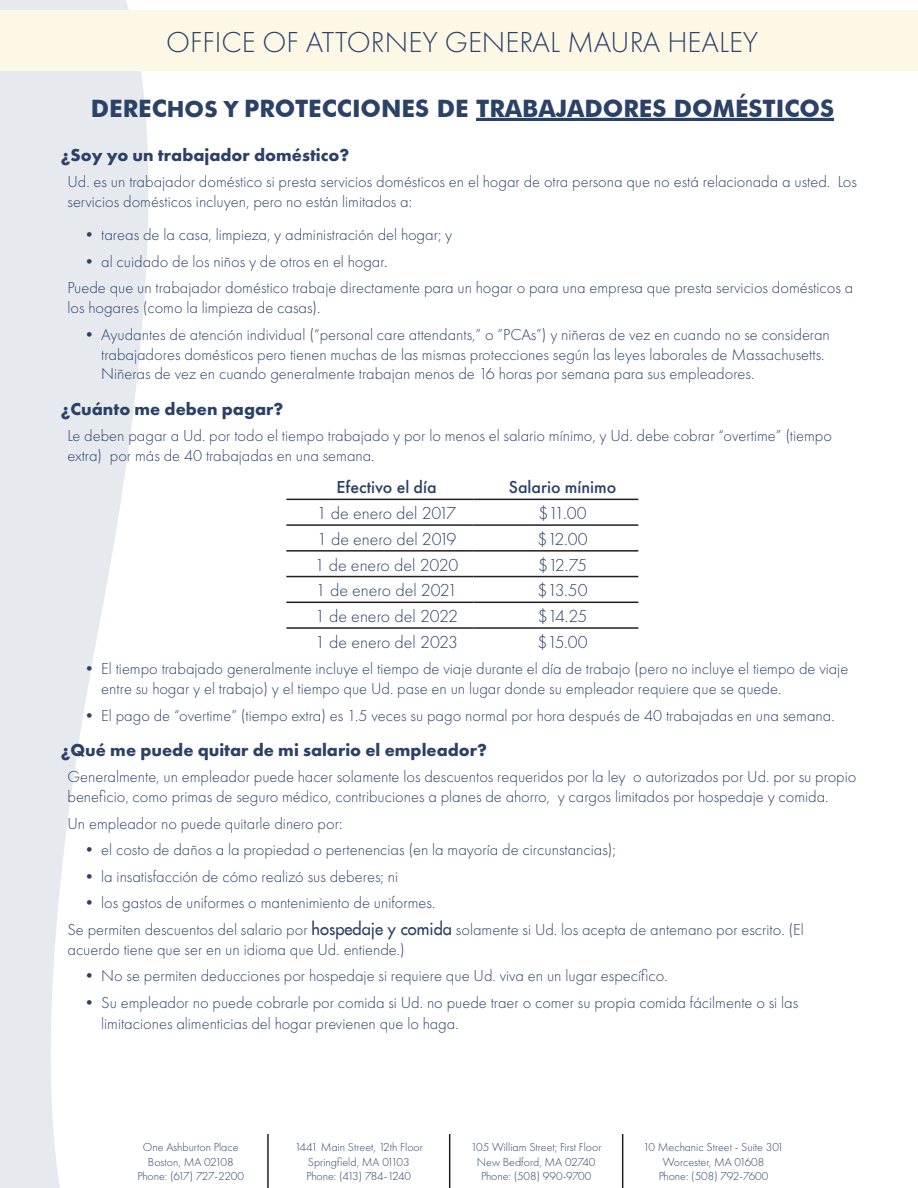
<style>
.page{position:relative;width:918px;height:1188px;background:#fff}
.page>*{position:absolute;margin:0;border:0;box-sizing:border-box;transform-origin:0 0}
.t1{font:300 30px "Futura PT";color:#2b4167}
.t2{font:700 24px "Futura BT";color:#2b4167}
.t3{font:300 18px "Futura PT";color:#2b4167}
.heading{font:700 18px "Futura PT";color:#2b4167}
.t4{font:500 18px "Futura PT";color:#2b4167}
.open_para{font:300 16.5px/19.8px "Futura PT";color:#2b4167}
.close_para{font:300 16.5px/19.8px "Futura PT";color:#2b4167}
.Paragraph_Style_1{font:300 12px "Futura PT";color:#2b4167}
.Paragraph_Style_1-2{font:300 12px "Futura PT";letter-spacing:-.025em;color:#2b4167}
.Paragraph_Style_1-3{font:300 12px "Futura PT";letter-spacing:-.03em;color:#2b4167}
.s1{font-family:"Futura PT"}
.s2{font-family:"Futura LT";font-weight:400}
</style>
<div class="page">
<svg style="left:0;top:0;width:150px;height:1188px;fill:#e6eaef"></svg>
<hr style="left:286px;top:499px;width:187px;height:1px;background:#231f20">
<hr style="left:473px;top:499px;width:165px;height:1px;background:#231f20">
<hr style="left:286px;top:524px;width:187px;height:2px;background:#231f20">
<hr style="left:473px;top:524px;width:165px;height:2px;background:#231f20">
<hr style="left:286px;top:550px;width:187px;height:2px;background:#231f20">
<hr style="left:473px;top:550px;width:165px;height:2px;background:#231f20">
<hr style="left:286px;top:576px;width:187px;height:1px;background:#231f20">
<hr style="left:473px;top:576px;width:165px;height:1px;background:#231f20">
<hr style="left:286px;top:602px;width:187px;height:1px;background:#231f20">
<hr style="left:473px;top:602px;width:165px;height:1px;background:#231f20">
<hr style="left:286px;top:627px;width:187px;height:2px;background:#231f20">
<hr style="left:473px;top:627px;width:165px;height:2px;background:#231f20">
<div style="left:0;top:11px;width:918px;height:60px;background:#fdf7e6"></div>
<hr style="left:476px;top:118px;width:358px;height:3px;background:#2b4167">
<div style="left:122px;top:1134px;width:138px;height:54px;background:#fff"></div>
<hr style="left:622px;top:1134px;width:1px;height:54px;background:#231f20">
<hr style="left:267px;top:1134px;width:2px;height:54px;background:#231f20">
<hr style="left:449px;top:1134px;width:1px;height:54px;background:#231f20">
<p class="t1" style="left:166px;top:25px;width:594px">OFFICE OF ATTORNEY GENERAL MAURA HEALEY</p>
<p class="t2" style="left:91px;top:94px;width:745px">DEREC<span class="s1">HOS Y</span> PROTECCIONES DE TRABAJADORES DOMÉSTICOS</p>
<p class="heading" style="left:61px;top:143px;width:290px">¿Soy yo un trabajador doméstico?</p>
<p class="close_para" style="left:68px;top:172px;width:791px">Ud. es un trabajador doméstico si presta servicios domésticos en el hogar de otra persona que no está relacionada a usted. Los servicios domésticos incluyen, pero no están limitados a:</p>
<p class="open_para" style="left:81px;top:225px;width:373px">• tareas de la casa, limpieza, y administración del hogar; y</p>
<p class="open_para" style="left:81px;top:252px;width:308px">• al cuidado de los niños y de otros en el hogar.</p>
<p class="open_para" style="left:68px;top:278px;width:787px">Puede que un trabajador doméstico trabaje directamente para un hogar o para una empresa que presta servicios domésticos a los hogares (como la limpieza de casas).</p>
<p class="open_para" style="left:101px;top:325px;width:730px;text-indent:-20px">• Ayudantes de atención individual (“personal care attendants,” o ”PCAs”) y niñeras de vez en cuando no se consideran trabajadores domésticos pero tienen muchas de las mismas protecciones según las leyes laborales de Massachusetts.<br>Niñeras de vez en cuando generalmente trabajan menos de 16 horas por semana para sus empleadores.</p>
<p class="heading" style="left:61px;top:397px;width:224px">¿Cuánto me deben pagar?</p>
<p class="open_para" style="left:68px;top:426px;width:766px">Le deben pagar a Ud. por todo el tiempo trabajado y por lo menos el salario mínimo, y Ud. debe cobrar “overtime” (tiempo extra) por más de 40 trabajadas en una semana.</p>
<p class="t4" style="left:337px;top:477px;width:102px">Efectivo el día</p>
<p class="t4" style="left:509px;top:477px;width:109px">Salario mínimo</p>
<p class="t3" style="left:317px;top:503px;width:141px">1 de enero del 2017</p>
<p class="t3" style="left:539px;top:503px;width:49px">$11.00</p>
<p class="t3" style="left:317px;top:529px;width:141px">1 de enero del 2019</p>
<p class="t3" style="left:538px;top:529px;width:51px">$12.00</p>
<p class="t3" style="left:315px;top:554px;width:145px">1 de enero del 2020</p>
<p class="t3" style="left:538px;top:554px;width:50px">$12.75</p>
<p class="t3" style="left:316px;top:580px;width:143px">1 de enero del 2021</p>
<p class="t3" style="left:538px;top:580px;width:51px">$13.50</p>
<p class="t3" style="left:315px;top:606px;width:145px">1 de enero del 2022</p>
<p class="t3" style="left:538px;top:606px;width:51px">$14.25</p>
<p class="t3" style="left:315px;top:632px;width:144px">1 de enero del 2023</p>
<p class="t3" style="left:538px;top:632px;width:51px">$15.00</p>
<p class="open_para" style="left:101px;top:659px;width:749px;text-indent:-20px">• El tiempo trabajado generalmente incluye el tiempo de viaje durante el día de trabajo (pero no incluye el tiempo de viaje entre su hogar y el trabajo) y el tiempo que Ud. pase en un lugar donde su empleador requiere que se quede.</p>
<p class="open_para" style="left:81px;top:705px;width:755px">• El pago de “overtime” (tiempo extra) es 1.5 veces su pago normal por hora después de 40 trabajadas en una semana.</p>
<p class="heading" style="left:61px;top:738px;width:428px">¿Qué me puede quitar de mi salario el empleador?</p>
<p class="open_para" style="left:68px;top:767px;width:790px">Generalmente, un empleador puede hacer solamente los descuentos requeridos por la ley o autorizados por Ud. por su propio beneficio, como primas de seguro médico, contribuciones a planes de ahorro, y cargos limitados por hospedaje y comida.</p>
<p class="open_para" style="left:68px;top:813px;width:276px">Un empleador no puede quitarle dinero por:</p>
<p class="open_para" style="left:81px;top:840px;width:536px">• el costo de daños a la propiedad o pertenencias (en la mayoría de circunstancias);</p>
<p class="open_para" style="left:81px;top:867px;width:319px">• la insatisfacción de cómo realizó sus deberes; ni</p>
<p class="open_para" style="left:81px;top:893px;width:356px">• los gastos de uniformes o mantenimiento de uniformes.</p>
<p class="open_para" style="left:68px;top:920px;width:738px">Se permiten descuentos del salario por <span class="s2">hospedaje y comida</span> solamente si Ud. los acepta de antemano por escrito. (El acuerdo tiene que ser en un idioma que Ud. entiende.)</p>
<p class="open_para" style="left:81px;top:966px;width:588px">• No se permiten deducciones por hospedaje si requiere que Ud. viva en un lugar específico.</p>
<p class="open_para" style="left:101px;top:992px;width:698px;line-height:21.6px;text-indent:-20px">• Su empleador no puede cobrarle por comida si Ud. no puede traer o comer su propia comida fácilmente o si las limitaciones alimenticias del hogar previenen que lo haga.</p>
<p class="Paragraph_Style_1" style="left:143px;top:1140px;width:97px">One Ashburton Place</p>
<p class="Paragraph_Style_1" style="left:148px;top:1155px;width:87px">Boston, MA 02108</p>
<p class="Paragraph_Style_1-2" style="left:137px;top:1169px;width:108px">Phone: (617) 727-2200</p>
<p class="Paragraph_Style_1" style="left:295px;top:1140px;width:130px">1441 Main Street, 12th Floor</p>
<p class="Paragraph_Style_1" style="left:308px;top:1155px;width:103px">Springfield, MA 01103</p>
<p class="Paragraph_Style_1-3" style="left:306px;top:1169px;width:106px">Phone: (413) 784-1240</p>
<p class="Paragraph_Style_1" style="left:471px;top:1140px;width:132px">105 William Street; First Floor</p>
<p class="Paragraph_Style_1" style="left:477px;top:1155px;width:120px">New Bedford, MA 02740</p>
<p class="Paragraph_Style_1" style="left:481px;top:1169px;width:112px">Phone: (508) 990-9700</p>
<p class="Paragraph_Style_1" style="left:643px;top:1140px;width:142px">10 Mechanic Street - Suite 301</p>
<p class="Paragraph_Style_1" style="left:663px;top:1155px;width:103px">Worcester, MA 01608</p>
<p class="Paragraph_Style_1" style="left:659px;top:1169px;width:111px">Phone: (508) 792-7600</p>
</div>
